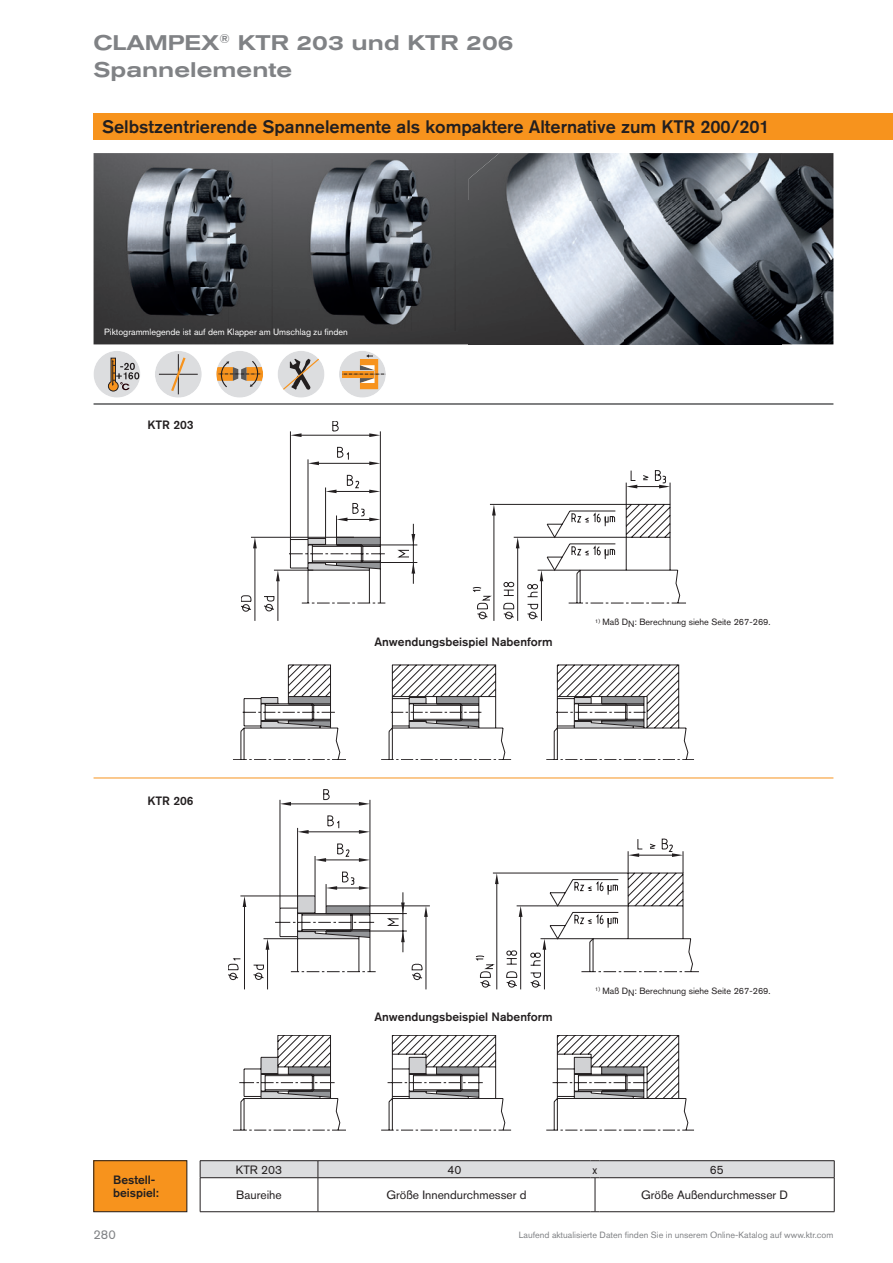
<style>
.page{position:relative;width:893px;height:1263px;background:#fff}
.page>*{position:absolute;margin:0;border:0;box-sizing:border-box;transform-origin:0 0}
.t1{font:500 expanded 21px/27px "Akzidenz Grotesk Pro";color:#808285}
.t2{font:500 18px "Akzidenz Grotesk Pro";color:#231f20}
.t3{font:12.75px "Akzidenz Grotesk Pro";color:#808285}
.t4{font:500 12px/12.8px "Akzidenz Grotesk Pro";color:#231f20}
.t5{font:12px "Akzidenz Grotesk Pro";color:#231f20}
.t6{font:9px "Akzidenz Grotesk Pro";color:#231f20}
.t7{font:9px "Akzidenz Grotesk Pro";color:#808285}
.t8{font:9px "Akzidenz Grotesk Pro";color:#fff}
</style>
<div class="page">
<img style="left:94px;top:153px;width:375px;height:191px">
<hr style="left:94px;top:403px;width:739px;height:2px;background:#57585a">
<div style="left:94px;top:114px;width:799px;height:26px;background:#f7931d"></div>
<div style="left:155px;top:351px;width:47px;height:47px;background:#dcdddf;border-radius:50%"></div>
<svg style="left:158px;top:353px;width:41px;height:42px"></svg>
<div style="left:216px;top:351px;width:47px;height:47px;background:#dcdddf;border-radius:50%"></div>
<svg style="left:216px;top:360px;width:47px;height:28px"></svg>
<div style="left:278px;top:351px;width:46px;height:47px;background:#dcdddf;border-radius:50%"></div>
<svg style="left:282px;top:358px;width:38px;height:33px"></svg>
<svg style="left:241px;top:421px;width:445px;height:200px"></svg>
<svg style="left:228px;top:789px;width:455px;height:200px"></svg>
<svg style="left:233px;top:665px;width:461px;height:95px"></svg>
<svg style="left:233px;top:1035px;width:461px;height:95px"></svg>
<hr style="left:94px;top:778px;width:739px;height:1px;background:#f7931d">
<img style="left:102px;top:159px;width:170px;height:172px">
<img style="left:285px;top:159px;width:170px;height:172px">
<img style="left:833px;top:153px;width:1px;height:80px">
<img style="left:833px;top:232px;width:1px;height:80px">
<img style="left:833px;top:312px;width:1px;height:32px">
<img style="left:469px;top:153px;width:364px;height:191px">
<div style="left:339px;top:351px;width:47px;height:47px;background:#dcdddf;border-radius:50%"></div>
<svg style="left:342px;top:354px;width:44px;height:35px"></svg>
<div style="left:94px;top:351px;width:46px;height:47px;background:#dcdddf;border-radius:50%"></div>
<svg style="left:108px;top:358px;width:31px;height:33px"></svg>
<div style="left:94px;top:1161px;width:93px;height:51px;background:#f7931d"></div>
<div style="left:94px;top:1160px;width:93px;height:52px;border:1px solid #231f20"></div>
<svg style="left:200px;top:1160px;width:635px;height:52px"></svg>
<hr style="left:599px;top:1211px;width:235px;height:1px;background:#231f20">
<h1 class="t1" style="left:94px;top:29px;width:421px">CLAMPEX<sup>®</sup> KTR 203 und KTR 206<br>Spannelemente</h1>
<h2 class="t2" style="left:102px;top:115px;width:669px">Selbstzentrierende Spannelemente als kompaktere Alternative zum KTR 200/201</h2>
<p class="t8" style="left:104px;top:326px;width:245px">Piktogrammlegende ist auf dem Klapper am Umschlag zu finden</p>
<p class="t4" style="left:148px;top:418px;width:48px">KTR 203</p>
<p class="t4" style="left:148px;top:794px;width:48px">KTR 206</p>
<p class="t4" style="left:374px;top:636px;width:180px">Anwendungsbeispiel Nabenform</p>
<p class="t6" style="left:595px;top:616px;width:177px"><sup>1)</sup> Maß DN: Berechnung siehe Seite 267-269.</p>
<p class="t4" style="left:113px;top:1173px;width:47px">Bestell&shy;beispiel:</p>
<p class="t4" style="left:374px;top:1010px;width:180px">Anwendungsbeispiel Nabenform</p>
<p class="t6" style="left:595px;top:985px;width:177px"><sup>1)</sup> Maß DN: Berechnung siehe Seite 267-269.</p>
<p class="t5" style="left:236px;top:1162px;width:48px">KTR 203</p>
<p class="t5" style="left:447px;top:1162px;width:15px">40</p>
<p class="t5" style="left:593px;top:1162px;width:6px">x</p>
<p class="t5" style="left:710px;top:1162px;width:15px">65</p>
<p class="t5" style="left:236px;top:1187px;width:47px">Baureihe</p>
<p class="t5" style="left:386px;top:1187px;width:142px">Größe Innendurchmesser d</p>
<p class="t5" style="left:641px;top:1187px;width:149px">Größe Außendurchmesser D</p>
<p class="t3" style="left:94px;top:1226px;width:24px">280</p>
<p class="t7" style="left:519px;top:1229px;width:316px">Laufend aktualisierte Daten finden Sie in unserem Online-Katalog auf www.ktr.com</p>
</div>
